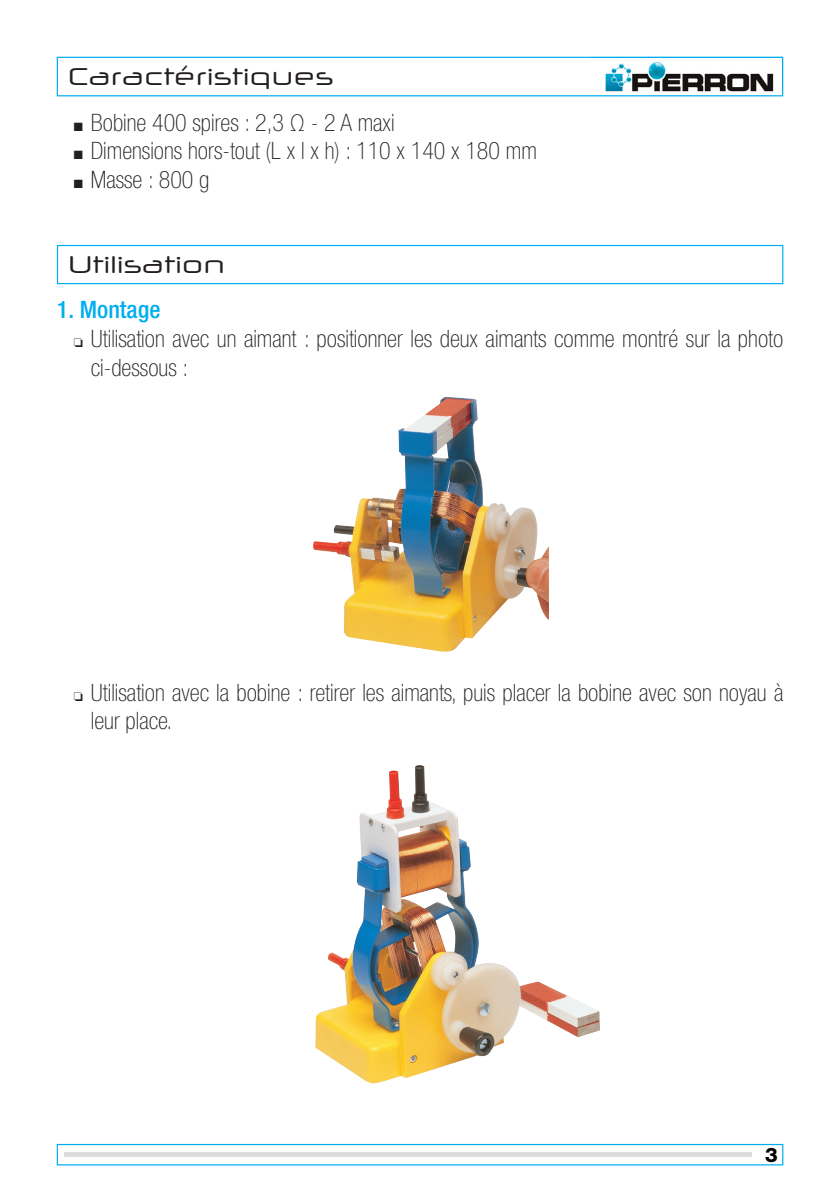
<style>
.page{position:relative;width:840px;height:1191px;background:#fff}
.page>*{position:absolute;margin:0;border:0;box-sizing:border-box;transform-origin:0 0}
.t1{font:100 condensed 24px/28.8px "Helvetica Neue LT Std";color:#231f20}
.t2{font:24px "Neuropol X Free";color:#231f20}
.t3{font:500 condensed 24px "Helvetica Neue LT Std";color:#00aeef}
.t4{font:800 20px "Helvetica Neue LT Std";color:#000}
</style>
<div class="page">
<svg style="left:57px;top:57px;width:725px;height:39px"></svg>
<svg style="left:57px;top:1143px;width:725px;height:22px"></svg>
<img style="left:590px;top:56px;width:194px;height:36px">
<img style="left:590px;top:57px;width:192px;height:35px">
<div style="left:63px;top:1152px;width:688px;height:5px;background:#dcdddf"></div>
<svg style="left:57px;top:245px;width:725px;height:39px"></svg>
<img style="left:313px;top:397px;width:235px;height:255px">
<img style="left:315px;top:765px;width:284px;height:319px">
<p class="t2" style="left:68px;top:61px;width:267px">Caractéristiques</p>
<p class="t1" style="left:74px;top:107px;width:322px">■ Bobine 400 spires : 2,3 Ω - 2 A maxi</p>
<p class="t1" style="left:74px;top:136px;width:464px">■ Dimensions hors-tout (L x l x h) : 110 x 140 x 180 mm</p>
<p class="t1" style="left:74px;top:165px;width:137px">■ Masse : 800 g</p>
<p class="t2" style="left:68px;top:249px;width:158px">Utilisation</p>
<p class="t3" style="left:57px;top:295px;width:105px">1. Montage</p>
<p class="t1" style="left:74px;top:324px;width:710px">❏ Utilisation avec un aimant : positionner les deux aimants comme montré sur la photo</p>
<p class="t1" style="left:91px;top:353px;width:99px">ci-dessous :</p>
<p class="t1" style="left:91px;top:677px;width:693px;text-indent:-17px">❏ Utilisation avec la bobine : retirer les aimants, puis placer la bobine avec son noyau à leur place.</p>
<p class="t4" style="left:764px;top:1142px;width:14px">3</p>
</div>
